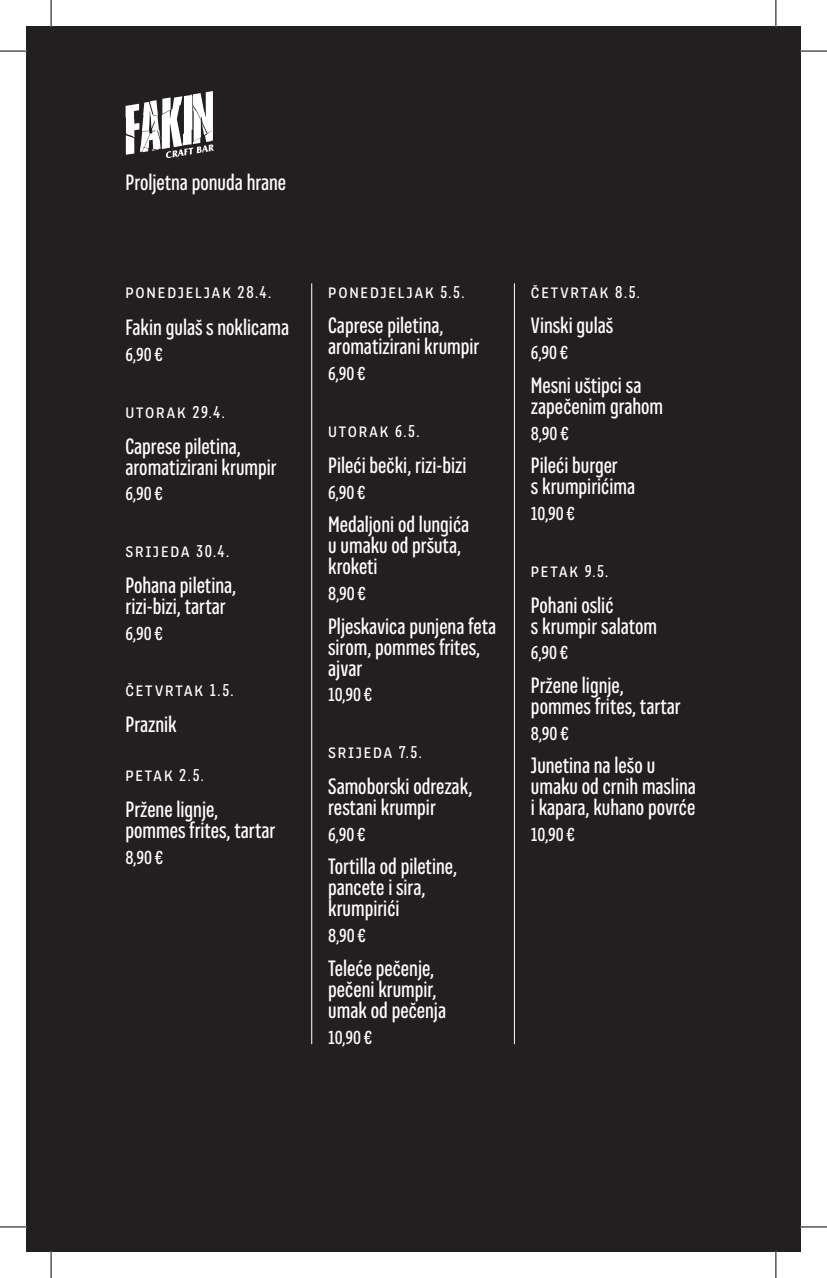
<style>
.page{position:relative;width:827px;height:1278px;background:#fff}
.page>*{position:absolute;margin:0;border:0;box-sizing:border-box;transform-origin:0 0}
.t1{font:22.75px/21px "Halte Std";color:#fff}
.t2{font:19.25px "Halte Std";color:#fff}
.t3{font:17.5px "Halte Std";letter-spacing:.1em;color:#fff}
</style>
<div class="page">
<div style="left:26px;top:26px;width:774px;height:1226px;background:#231f20"></div>
<hr style="left:311px;top:283px;width:1px;height:761px;background:#fff">
<hr style="left:514px;top:283px;width:1px;height:761px;background:#fff">
<svg style="left:125px;top:91px;width:89px;height:67px"></svg>
<svg style="left:0;top:51px;width:26px;height:1px"></svg>
<svg style="left:800px;top:51px;width:26px;height:1px"></svg>
<svg style="left:0;top:1226px;width:26px;height:1px"></svg>
<svg style="left:800px;top:1226px;width:26px;height:1px"></svg>
<svg style="left:51px;top:0;width:1px;height:26px"></svg>
<svg style="left:51px;top:1252px;width:1px;height:26px"></svg>
<svg style="left:775px;top:0;width:1px;height:26px"></svg>
<svg style="left:775px;top:1252px;width:1px;height:26px"></svg>
<p class="t1" style="left:125px;top:172px;width:162px">Proljetna ponuda hrane</p>
<p class="t3" style="left:125px;top:282px;width:147px">ponedjeljak 28.4.</p>
<p class="t1" style="left:125px;top:317px;width:165px">Fakin gulaš s noklicama</p>
<p class="t2" style="left:125px;top:344px;width:39px">6,90 €</p>
<p class="t3" style="left:125px;top:402px;width:101px">utorak 29.4.</p>
<p class="t1" style="left:125px;top:435px;width:152px">Caprese piletina, aromatizirani krumpir</p>
<p class="t2" style="left:125px;top:483px;width:39px">6,90 €</p>
<p class="t3" style="left:125px;top:541px;width:105px">srijeda 30.4.</p>
<p class="t1" style="left:125px;top:575px;width:112px">Pohana piletina, rizi-bizi, tartar</p>
<p class="t2" style="left:125px;top:623px;width:39px">6,90 €</p>
<p class="t3" style="left:125px;top:681px;width:110px">četvrtak 1.5.</p>
<p class="t1" style="left:125px;top:714px;width:53px">Praznik</p>
<p class="t3" style="left:125px;top:766px;width:80px">petak 2.5.</p>
<p class="t1" style="left:125px;top:799px;width:151px">Pržene lignje, pommes frites, tartar</p>
<p class="t2" style="left:125px;top:847px;width:39px">8,90 €</p>
<p class="t3" style="left:328px;top:282px;width:138px">ponedjeljak 5.5.</p>
<p class="t1" style="left:328px;top:315px;width:152px">Caprese piletina, aromatizirani krumpir</p>
<p class="t2" style="left:328px;top:363px;width:39px">6,90 €</p>
<p class="t3" style="left:328px;top:421px;width:93px">utorak 6.5.</p>
<p class="t1" style="left:328px;top:455px;width:140px">Pileći bečki, rizi-bizi</p>
<p class="t2" style="left:328px;top:482px;width:39px">6,90 €</p>
<p class="t1" style="left:328px;top:514px;width:142px">Medaljoni od lungića u umaku od pršuta, kroketi</p>
<p class="t2" style="left:328px;top:583px;width:39px">8,90 €</p>
<p class="t1" style="left:328px;top:615px;width:169px">Pljeskavica punjena feta sirom, pommes frites, ajvar</p>
<p class="t2" style="left:328px;top:684px;width:45px">10,90 €</p>
<p class="t3" style="left:328px;top:742px;width:95px">srijeda 7.5.</p>
<p class="t1" style="left:328px;top:776px;width:146px">Samoborski odrezak, restani krumpir</p>
<p class="t2" style="left:328px;top:824px;width:39px">6,90 €</p>
<p class="t1" style="left:328px;top:856px;width:130px">Tortilla od piletine, pancete i sira, krumpirići</p>
<p class="t2" style="left:328px;top:925px;width:39px">8,90 €</p>
<p class="t1" style="left:328px;top:957px;width:119px">Teleće pečenje, pečeni krumpir, umak od pečenja</p>
<p class="t2" style="left:328px;top:1026px;width:45px">10,90 €</p>
<p class="t3" style="left:531px;top:282px;width:110px">četvrtak 8.5.</p>
<p class="t1" style="left:531px;top:315px;width:84px">Vinski gulaš</p>
<p class="t2" style="left:531px;top:342px;width:39px">6,90 €</p>
<p class="t1" style="left:531px;top:375px;width:134px">Mesni uštipci sa zapečenim grahom</p>
<p class="t2" style="left:531px;top:423px;width:39px">8,90 €</p>
<p class="t1" style="left:531px;top:455px;width:105px">Pileći burger<br>s krumpirićima</p>
<p class="t2" style="left:531px;top:503px;width:45px">10,90 €</p>
<p class="t3" style="left:531px;top:561px;width:79px">petak 9.5.</p>
<p class="t1" style="left:531px;top:594px;width:128px">Pohani oslić<br>s krumpir salatom</p>
<p class="t2" style="left:531px;top:642px;width:39px">6,90 €</p>
<p class="t1" style="left:531px;top:675px;width:151px">Pržene lignje, pommes frites, tartar</p>
<p class="t2" style="left:531px;top:723px;width:39px">8,90 €</p>
<p class="t1" style="left:531px;top:755px;width:166px">Junetina na lešo u umaku od crnih maslina i kapara, kuhano povrće</p>
<p class="t2" style="left:531px;top:824px;width:45px">10,90 €</p>
</div>
